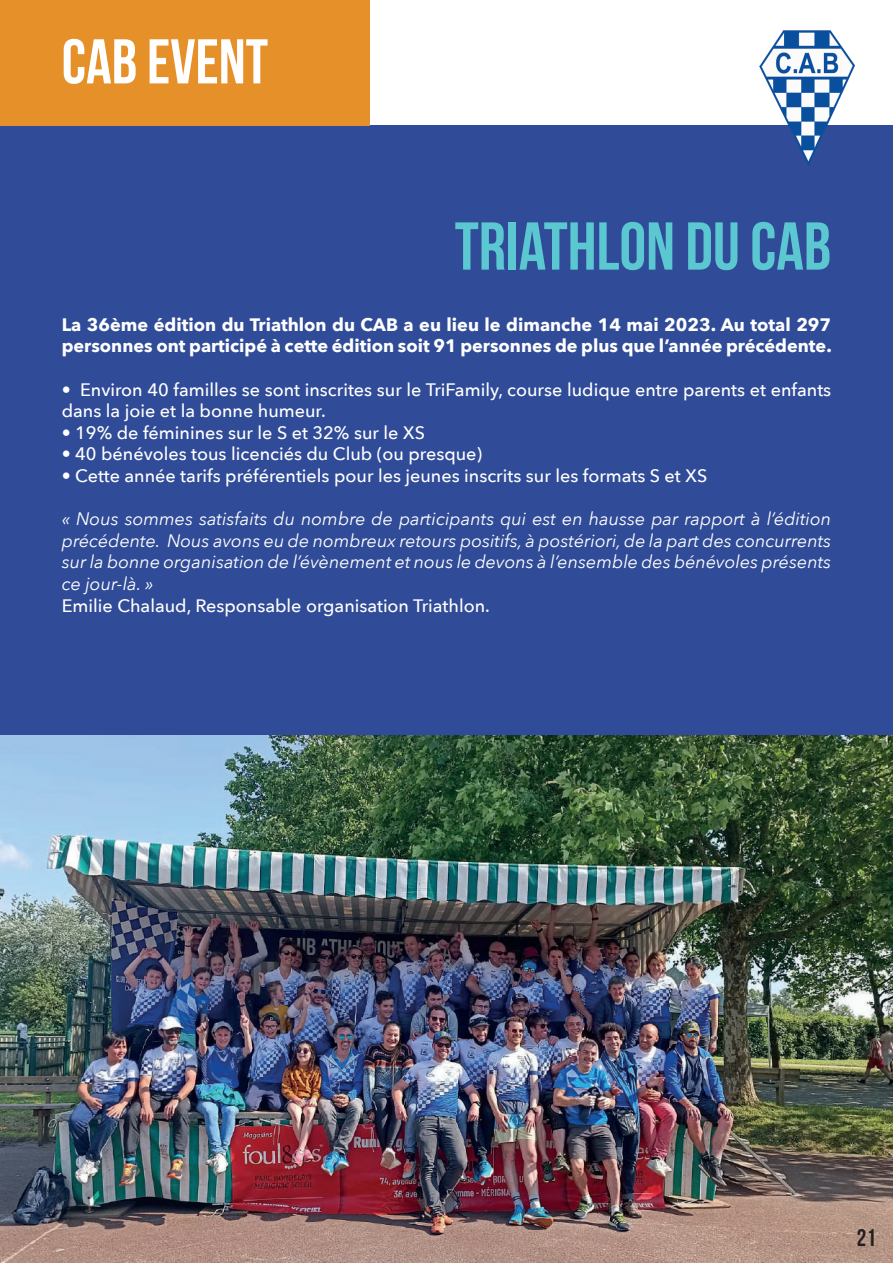
<style>
.page{position:relative;width:893px;height:1263px;background:#fff}
.page>*{position:absolute;margin:0;border:0;box-sizing:border-box;transform-origin:0 0}
.t1{font:67.5px "Bebas Neue";color:#5bc7d1}
.t2{font:67.5px "Bebas Neue";color:#fff}
.t3{font:63px "Bebas Neue";color:#fff}
.t4{font:24px "Bebas Neue";color:#231f20}
.t5{font:500 18px/21.6px "Avenir Next";color:#fff}
.t6{font:italic 18px/21.6px "Avenir Next";color:#fff;text-align:justify}
.t7{font:700 18px/21.6px "Avenir Next";color:#fff}
</style>
<div class="page">
<div style="left:0;top:125px;width:893px;height:611px;background:#304b97"></div>
<div style="left:0;top:0;width:369px;height:125px;background:#e6902a"></div>
<img style="left:0;top:736px;width:893px;height:527px">
<img style="left:760px;top:30px;width:95px;height:136px">
<h2 class="t3" style="left:62px;top:27px;width:208px">CAB EVENT</h2>
<h1 class="t2" style="left:69px;top:31px;width:223px">CAB EVENT</h1>
<h1 class="t1" style="left:455px;top:209px;width:378px">TRIATHLON DU CAB</h1>
<p class="t7" style="left:62px;top:313px;width:771px">La 36ème édition du Triathlon du CAB a eu lieu le dimanche 14 mai 2023. Au total 297 personnes ont participé à cette édition soit 91 personnes de plus que l’année précédente.</p>
<p class="t5" style="left:62px;top:378px;width:771px">• Environ 40 familles se sont inscrites sur le TriFamily, course ludique entre parents et enfants dans la joie et la bonne humeur.</p>
<p class="t5" style="left:62px;top:421px;width:365px">• 19% de féminines sur le S et 32% sur le XS</p>
<p class="t5" style="left:62px;top:443px;width:422px">• 40 bénévoles tous licenciés du Club (ou presque)</p>
<p class="t5" style="left:62px;top:464px;width:647px">• Cette année tarifs préférentiels pour les jeunes inscrits sur les formats S et XS</p>
<p class="t6" style="left:62px;top:507px;width:771px">« Nous sommes satisfaits du nombre de participants qui est en hausse par rapport à l’édition précédente. Nous avons eu de nombreux retours positifs, à postériori, de la part des concurrents sur la bonne organisation de l’évènement et nous le devons à l’ensemble des bénévoles présents ce jour-là. »</p>
<p class="t5" style="left:62px;top:594px;width:430px">Emilie Chalaud, Responsable organisation Triathlon.</p>
<h3 class="t4" style="left:857px;top:1224px;width:21px">21</h3>
<h3 class="t4" style="left:853px;top:1224px;width:21px">21</h3>
</div>
